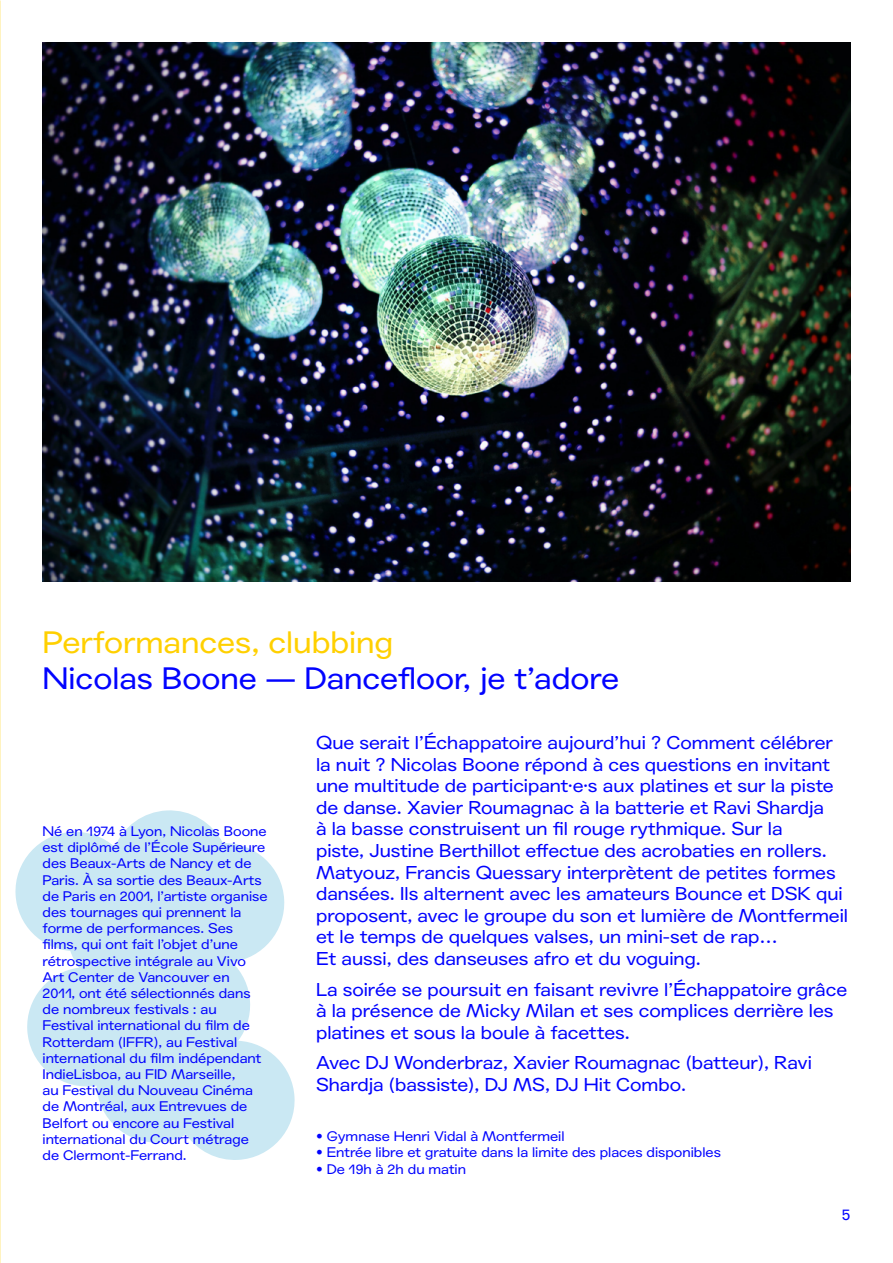
<style>
.page{position:relative;width:893px;height:1263px;background:#fff}
.page>*{position:absolute;margin:0;border:0;box-sizing:border-box;transform-origin:0 0}
.t1{font:30px "Agipo Reg Ext";color:#0203ff}
.t2{font:30px "Agipo Reg Ext";color:#ffd000}
.t3{font:18px/21.6px "Agipo Reg Ext";color:#0203ff}
.t4{font:15px "Agipo Reg Ext";color:#0203ff}
.t5{font:13.5px/16.2px "Agipo Reg Ext";color:#0203ff}
</style>
<div class="page">
<svg style="left:15px;top:810px;width:280px;height:350px;fill:#cae8f3"></svg>
<img style="left:43px;top:43px;width:807px;height:538px">
<h1 class="t2" style="left:43px;top:619px;width:352px">Performances, clubbing</h1>
<h1 class="t1" style="left:43px;top:655px;width:578px">Nicolas Boone — Dancefloor, je t’adore</h1>
<p class="t5" style="left:43px;top:822px;width:227px">Né en 1974 à Lyon, Nicolas Boone est diplômé de l’École Supérieure des Beaux-Arts de Nancy et de<br>Paris. À sa sortie des Beaux-Arts de Paris en 2001, l’artiste organise des tournages qui prennent la forme de performances. Ses films, qui ont fait l’objet d’une rétrospective intégrale au Vivo<br>Art Center de Vancouver en<br>2011, ont été sélectionnés dans de nombreux festivals : au<br>Festival international du film de<br>Rotterdam (IFFR), au Festival international du film indépendant<br>IndieLisboa, au FID Marseille,<br>au Festival du Nouveau Cinéma de Montréal, aux Entrevues de<br>Belfort ou encore au Festival international du Court métrage de Clermont-Ferrand.</p>
<p class="t3" style="left:316px;top:730px;width:534px">Que serait l’Échappatoire aujourd’hui ? Comment célébrer la nuit ? Nicolas Boone répond à ces questions en invitant une multitude de participant·e·s aux platines et sur la piste de danse. Xavier Roumagnac à la batterie et Ravi Shardja<br>à la basse construisent un fil rouge rythmique. Sur la<br>piste, Justine Berthillot effectue des acrobaties en rollers.<br>Matyouz, Francis Quessary interprètent de petites formes dansées. Ils alternent avec les amateurs Bounce et DSK qui proposent, avec le groupe du son et lumière de Montfermeil et le temps de quelques valses, un mini-set de rap…<br>Et aussi, des danseuses afro et du voguing.</p>
<p class="t3" style="left:316px;top:977px;width:533px">La soirée se poursuit en faisant revivre l’Échappatoire grâce à la présence de Micky Milan et ses complices derrière les platines et sous la boule à facettes.</p>
<p class="t3" style="left:316px;top:1051px;width:497px">Avec DJ Wonderbraz, Xavier Roumagnac (batteur), Ravi<br>Shardja (bassiste), DJ MS, DJ Hit Combo.</p>
<p class="t5" style="left:316px;top:1127px;width:250px">• Gymnase Henri Vidal à Montfermeil</p>
<p class="t5" style="left:316px;top:1143px;width:406px">• Entrée libre et gratuite dans la limite des places disponibles</p>
<p class="t5" style="left:316px;top:1159px;width:151px">• De 19h à 2h du matin</p>
<p class="t4" style="left:842px;top:1203px;width:10px">5</p>
</div>
